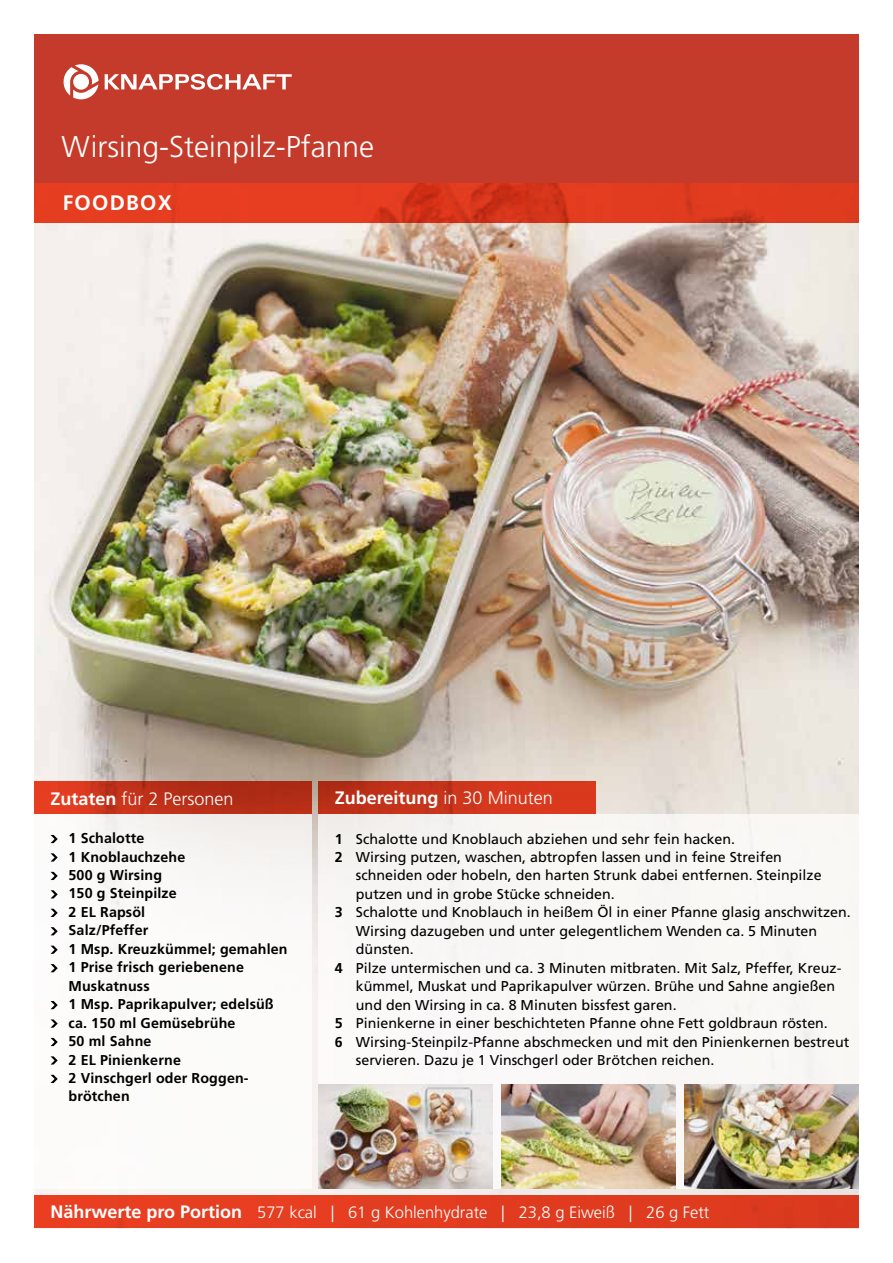
<style>
.page{position:relative;width:893px;height:1263px;background:#fff}
.page>*{position:absolute;margin:0;border:0;box-sizing:border-box;transform-origin:0 0}
.t1{font:300 30px "Frutiger";color:#fff}
.t2{font:700 21px "Frutiger";letter-spacing:.06em;color:#fff}
.t3{font:700 18px "Frutiger";color:#fff}
.t4{font:300 18px "Frutiger";color:#fff}
.t5{font:300 16.5px "Frutiger";color:#fff}
.t6{font:14.25px "Frutiger";color:#000}
.t7{font:700 14.25px/18.5px "Frutiger";letter-spacing:.01em;color:#000}
.s1{font-weight:700}
.s2{font-weight:300}
.s3{font-weight:700;font-size:18px}
</style>
<div class="page">
<img style="left:34px;top:222px;width:825px;height:1007px">
<div style="left:34px;top:34px;width:825px;height:149px;background:#c53b2b"></div>
<svg style="left:34px;top:183px;width:825px;height:39px;fill:#e23c20"></svg>
<div style="left:34px;top:1195px;width:825px;height:32px;background:#e23c20"></div>
<div style="left:34px;top:814px;width:278px;height:374px;background:#fff"></div>
<div style="left:318px;top:814px;width:541px;height:374px;background:#f9f8f6"></div>
<svg style="left:51px;top:835px;width:7px;height:8px"></svg>
<svg style="left:51px;top:853px;width:7px;height:8px"></svg>
<svg style="left:51px;top:872px;width:7px;height:8px"></svg>
<svg style="left:51px;top:890px;width:7px;height:8px"></svg>
<svg style="left:51px;top:909px;width:7px;height:8px"></svg>
<svg style="left:51px;top:927px;width:7px;height:8px"></svg>
<svg style="left:51px;top:946px;width:7px;height:8px"></svg>
<svg style="left:51px;top:964px;width:7px;height:8px"></svg>
<svg style="left:51px;top:1001px;width:7px;height:8px"></svg>
<svg style="left:51px;top:1019px;width:7px;height:9px"></svg>
<svg style="left:51px;top:1038px;width:7px;height:8px"></svg>
<svg style="left:51px;top:1056px;width:7px;height:8px"></svg>
<svg style="left:51px;top:1075px;width:7px;height:8px"></svg>
<svg style="left:34px;top:781px;width:278px;height:33px"></svg>
<div style="left:318px;top:781px;width:278px;height:33px;background:linear-gradient(to right,#b52e17,#e13b1f)"></div>
<img style="left:318px;top:1084px;width:175px;height:104px">
<img style="left:685px;top:1084px;width:174px;height:104px">
<img style="left:501px;top:1084px;width:175px;height:104px">
<svg style="left:105px;top:74px;width:187px;height:16px"></svg>
<svg style="left:63px;top:64px;width:36px;height:35px"></svg>
<h1 class="t1" style="left:62px;top:130px;width:314px">Wirsing-Steinpilz-Pfanne</h1>
<h2 class="t2" style="left:63px;top:190px;width:111px">FOODBOX</h2>
<p class="t4" style="left:51px;top:789px;width:185px"><span class="s1">Zutaten</span> für 2 Personen</p>
<p class="t3" style="left:335px;top:788px;width:219px">Zubereitung <span class="s2">in 30 Minuten</span></p>
<p class="t7" style="left:69px;top:829px;width:220px">1 Schalotte<br>1 Knoblauchzehe<br>500 g Wirsing<br>150 g Steinpilze<br>2 EL Rapsöl<br>Salz/Pfeffer<br>1 Msp. Kreuzkümmel; gemahlen<br>1 Prise frisch geriebenene<br>Muskatnuss<br>1 Msp. Paprikapulver; edelsüß ca. 150 ml Gemüsebrühe<br>50 ml Sahne<br>2 EL Pinienkerne<br>2 Vinschgerl oder Roggen&shy;brötchen</p>
<p class="t6" style="left:335px;top:830px;width:402px"><span class="s1">1</span> Schalotte und Knoblauch abziehen und sehr fein hacken.</p>
<p class="t6" style="left:335px;top:849px;width:449px"><span class="s1">2</span> Wirsing putzen, waschen, abtropfen lassen und in feine Streifen</p>
<p class="t6" style="left:356px;top:867px;width:467px">schneiden oder hobeln, den harten Strunk dabei entfernen. Steinpilze</p>
<p class="t6" style="left:356px;top:885px;width:260px">putzen und in grobe Stücke schneiden.</p>
<p class="t6" style="left:335px;top:904px;width:517px"><span class="s1">3</span> Schalotte und Knoblauch in heißem Öl in einer Pfanne glasig anschwitzen.</p>
<p class="t6" style="left:356px;top:922px;width:463px">Wirsing dazugeben und unter gelegentlichem Wenden ca. 5 Minuten</p>
<p class="t6" style="left:356px;top:941px;width:59px">dünsten.</p>
<p class="t6" style="left:335px;top:959px;width:508px"><span class="s1">4</span> Pilze untermischen und ca. 3 Minuten mitbraten. Mit Salz, Pfeffer, Kreuz-</p>
<p class="t6" style="left:356px;top:978px;width:481px">kümmel, Muskat und Paprikapulver würzen. Brühe und Sahne angießen</p>
<p class="t6" style="left:356px;top:996px;width:322px">und den Wirsing in ca. 8 Minuten bissfest garen.</p>
<p class="t6" style="left:335px;top:1015px;width:494px"><span class="s1">5</span> Pinienkerne in einer beschichteten Pfanne ohne Fett goldbraun rösten.</p>
<p class="t6" style="left:335px;top:1033px;width:516px"><span class="s1">6</span> Wirsing-Steinpilz-Pfanne abschmecken und mit den Pinienkernen bestreut</p>
<p class="t6" style="left:356px;top:1052px;width:360px">servieren. Dazu je 1 Vinschgerl oder Brötchen reichen.</p>
<p class="t5" style="left:51px;top:1203px;width:660px"><span class="s3">Nährwerte pro Portion</span> 577 kcal | 61 g Kohlenhydrate | 23,8 g Eiweiß | 26 g Fett</p>
</div>
